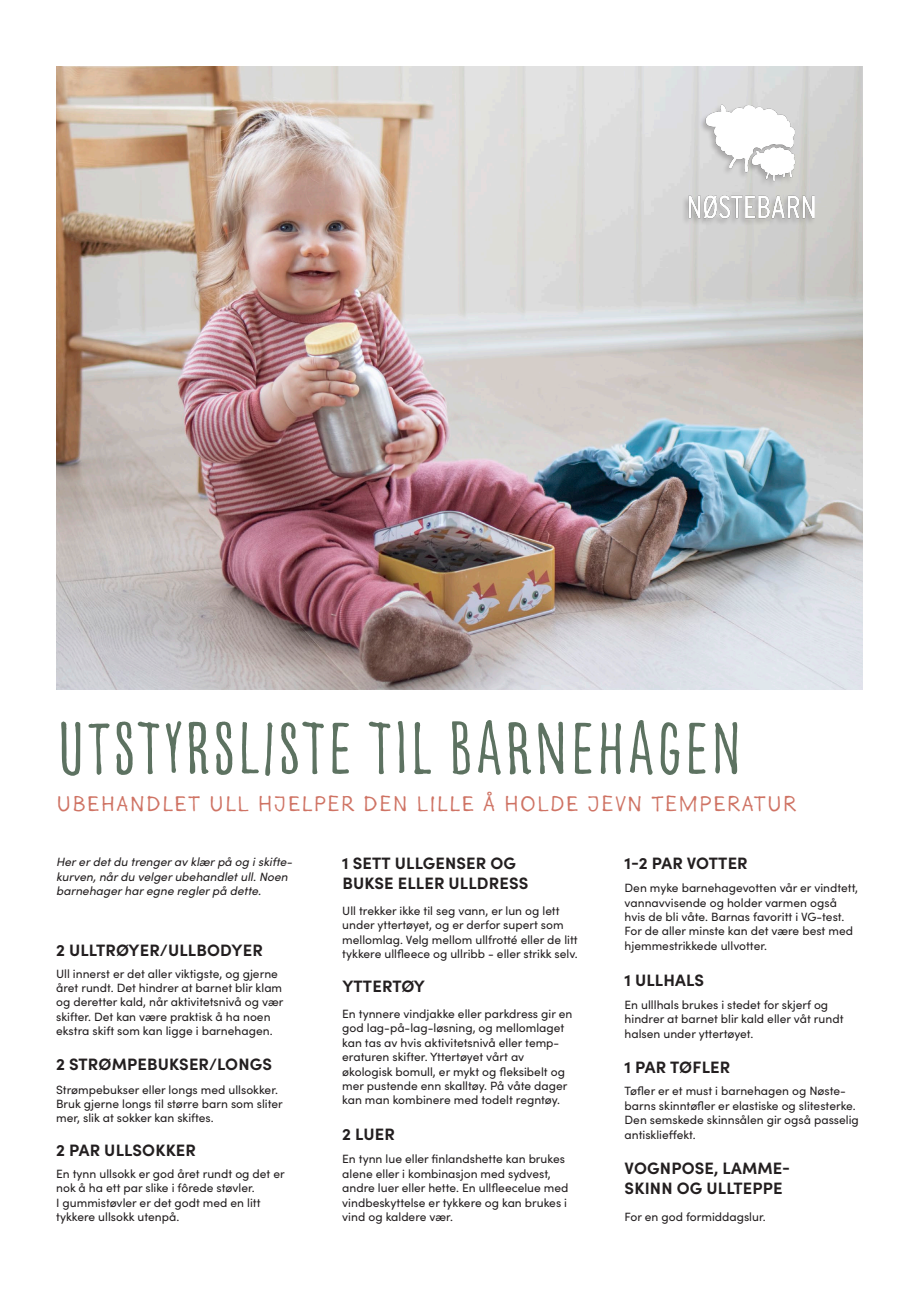
<style>
.page{position:relative;width:919px;height:1289px;background:#fff}
.page>*{position:absolute;margin:0;border:0;box-sizing:border-box;transform-origin:0 0}
.t1{font:78.3px "Goodlife Sans Condensed";color:#5d7261}
.t2{font:22.5px "Goodlife Sans";letter-spacing:.025em;color:#cf7364}
.mellomtittel{font:700 16.5px/19.8px "Sofia Pro";letter-spacing:.01em;color:#231f20}
.t3{font:12px/14.4px "Sofia Pro";color:#231f20}
.t4{font:italic 12px/14.4px "Sofia Pro";color:#231f20}
</style>
<div class="page">
<img style="left:56px;top:67px;width:806px;height:622px">
<div style="left:681px;top:104px;width:133px;height:122px;background:#231f20;opacity:.25"></div>
<img style="left:688px;top:105px;width:126px;height:114px">
<p class="t1" style="left:56px;top:704px;width:687px">UTSTYRSLISTE TIL BARnEHAGEN</p>
<p class="t2" style="left:56px;top:791px;width:742px">UBEHANDLET ULL HJELPER DEN LILLE Å HOLDE JEVN TEMPERATUR</p>
<p class="t4" style="left:56px;top:854px;width:237px">Her er det du trenger av klær på og i skifte&shy;kurven, når du velger ubehandlet ull. Noen barnehager har egne regler på dette.</p>
<p class="mellomtittel" style="left:56px;top:938px;width:208px">2 ULLTRØYER/ULLBODYER</p>
<p class="t3" style="left:56px;top:965px;width:229px">Ull innerst er det aller viktigste, og gjerne året rundt. Det hindrer at barnet blir klam og deretter kald, når aktivitetsnivå og vær</p>
<p class="t3" style="left:56px;top:1008px;width:218px">skifter. Det kan være praktisk å ha noen ekstra skift som kan ligge i barnehagen.</p>
<p class="mellomtittel" style="left:56px;top:1053px;width:217px">2 STRØMPEBUKSER/LONGS</p>
<p class="t3" style="left:56px;top:1081px;width:228px">Strømpebukser eller longs med ullsokker.<br>Bruk gjerne longs til større barn som sliter mer, slik at sokker kan skiftes.</p>
<p class="mellomtittel" style="left:56px;top:1139px;width:141px">2 PAR ULLSOKKER</p>
<p class="t3" style="left:56px;top:1165px;width:230px">En tynn ullsokk er god året rundt og det er nok å ha ett par slike i fôrede støvler.</p>
<p class="t3" style="left:56px;top:1194px;width:206px">I gummistøvler er det godt med en litt</p>
<p class="t3" style="left:56px;top:1209px;width:125px">tykkere ullsokk utenpå.</p>
<p class="mellomtittel" style="left:342px;top:852px;width:175px">1 SETT ULLGENSER OG</p>
<p class="mellomtittel" style="left:624px;top:852px;width:125px">1-2 PAR VOTTER</p>
<p class="mellomtittel" style="left:342px;top:872px;width:188px">BUKSE ELLER ULLDRESS</p>
<p class="t3" style="left:624px;top:880px;width:235px">Den myke barnehagevotten vår er vindtett, vannavvisende og holder varmen også hvis de bli våte. Barnas favoritt i VG-test.<br>For de aller minste kan det være best med hjemmestrikkede ullvotter.</p>
<p class="t3" style="left:342px;top:902px;width:237px">Ull trekker ikke til seg vann, er lun og lett under yttertøyet, og er derfor supert som mellomlag. Velg mellom ullfrotté eller de litt tykkere ullfleece og ullribb - eller strikk selv.</p>
<p class="mellomtittel" style="left:342px;top:975px;width:84px">YTTERTØY</p>
<p class="t3" style="left:342px;top:1005px;width:231px">En tynnere vindjakke eller parkdress gir en god lag-på-lag-løsning, og mellomlaget kan tas av hvis aktivitetsnivå eller temp&shy;eraturen skifter. Yttertøyet vårt av</p>
<p class="t3" style="left:342px;top:1063px;width:227px">økologisk bomull, er mykt og fleksibelt og mer pustende enn skalltøy. På våte dager kan man kombinere med todelt regntøy.</p>
<p class="mellomtittel" style="left:342px;top:1123px;width:54px">2 LUER</p>
<p class="t3" style="left:342px;top:1151px;width:228px">En tynn lue eller finlandshette kan brukes alene eller i kombinasjon med sydvest, andre luer eller hette. En ullfleecelue med vindbeskyttelse er tykkere og kan brukes i vind og kaldere vær.</p>
<p class="mellomtittel" style="left:624px;top:968px;width:81px">1 ULLHALS</p>
<p class="t3" style="left:624px;top:996px;width:220px">En ulllhals brukes i stedet for skjerf og hindrer at barnet blir kald eller våt rundt halsen under yttertøyet.</p>
<p class="mellomtittel" style="left:624px;top:1056px;width:107px">1 PAR TØFLER</p>
<p class="t3" style="left:624px;top:1083px;width:236px">Tøfler er et must i barnehagen og Nøste&shy;barns skinntøfler er elastiske og slitesterke.<br>Den semskede skinnsålen gir også passelig antisklieffekt.</p>
<p class="mellomtittel" style="left:624px;top:1157px;width:167px">VOGNPOSE, LAMME-<br>SKINN OG ULLTEPPE</p>
<p class="t3" style="left:624px;top:1208px;width:143px">For en god formiddagslur.</p>
</div>
